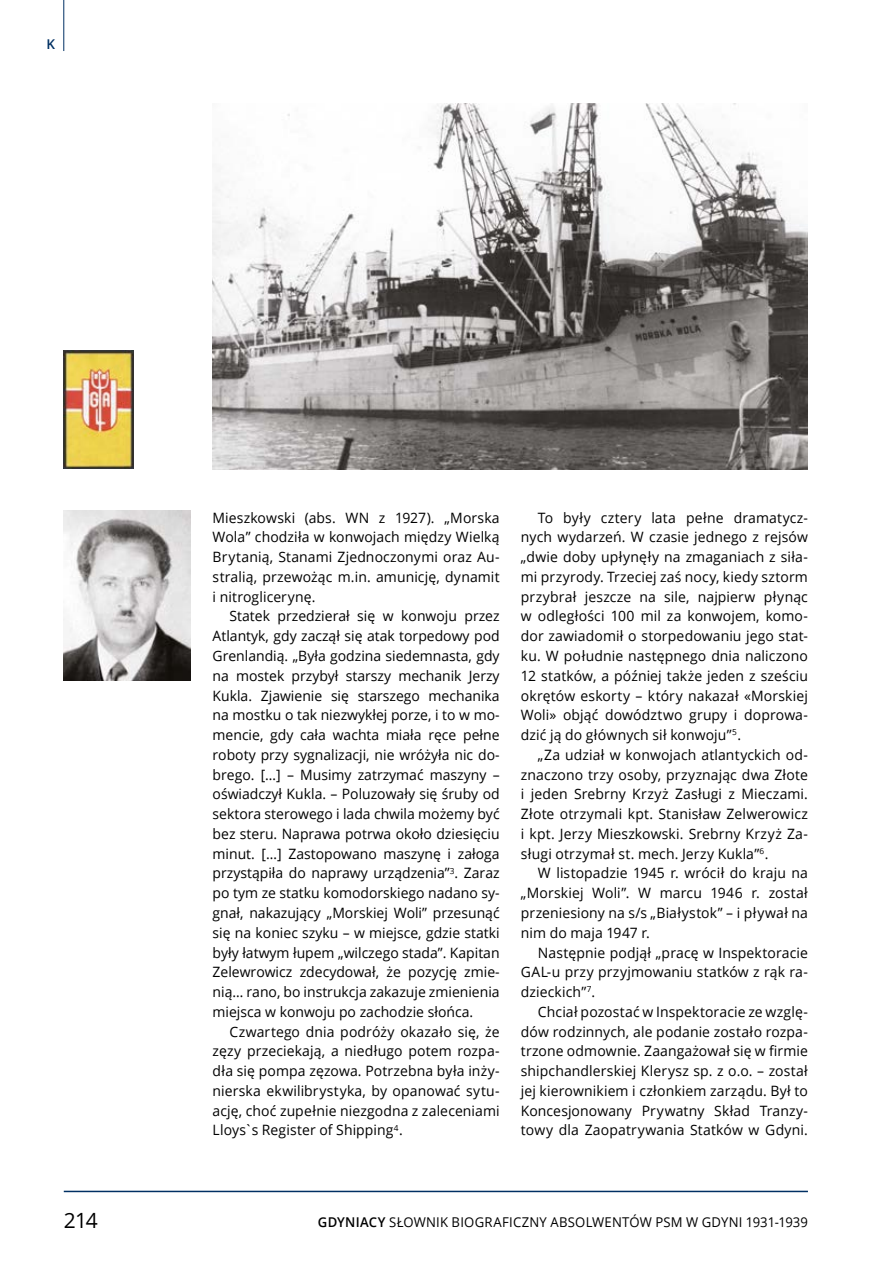
<style>
.page{position:relative;width:893px;height:1263px;background:#fff}
.page>*{position:absolute;margin:0;border:0;box-sizing:border-box;transform-origin:0 0}
.t1{font:21px "Open Sans";color:#000}
.t2{font:14.25px/19.8px "Open Sans";letter-spacing:.01em;color:#000;text-align:justify}
.t3{font:13.5px "Open Sans";letter-spacing:.015em;color:#000}
.t4{font:600 13.5px "Open Sans";color:#003063}
.s1{font-weight:600}
</style>
<div class="page">
<hr style="left:64px;top:1191px;width:744px;height:1px;background:#003063">
<hr style="left:63px;top:0;width:1px;height:51px;background:#003063">
<img style="left:213px;top:103px;width:595px;height:366px">
<img style="left:63px;top:510px;width:128px;height:170px">
<img style="left:64px;top:351px;width:69px;height:118px">
<p class="t4" style="left:47px;top:34px;width:10px">K</p>
<p class="t2" style="left:213px;top:507px;width:289px">Mieszkowski (abs. WN z 1927). „Morska Wola” chodziła w konwojach między Wielką Brytanią, Stanami Zjednoczonymi oraz Au&shy;stralią, przewożąc m.in. amunicję, dynamit i nitroglicerynę.</p>
<p class="t2" style="left:213px;top:606px;width:289px;text-indent:17px">Statek przedzierał się w konwoju przez Atlantyk, gdy zaczął się atak torpedowy pod Grenlandią. „Była godzina siedemnasta, gdy na mostek przybył starszy mechanik Jerzy Kukla. Zjawienie się starszego mechanika na mostku o tak niezwykłej porze, i to w mo&shy;mencie, gdy cała wachta miała ręce pełne roboty przy sygnalizacji, nie wróżyła nic do&shy;brego. […] – Musimy zatrzymać maszyny – oświadczył Kukla. – Poluzowały się śruby od sektora sterowego i lada chwila możemy być bez steru. Naprawa potrwa około dziesięciu minut. […] Zastopowano maszynę i załoga przystąpiła do naprawy urządzenia”<sup>3</sup>. Zaraz po tym ze statku komodorskiego nadano sy&shy;gnał, nakazujący „Morskiej Woli” przesunąć się na koniec szyku – w miejsce, gdzie statki były łatwym łupem „wilczego stada”. Kapitan Zelewrowicz zdecydował, że pozycję zmie&shy;nią… rano, bo instrukcja zakazuje zmienienia miejsca w konwoju po zachodzie słońca.</p>
<p class="t2" style="left:213px;top:1021px;width:289px;text-indent:17px">Czwartego dnia podróży okazało się, że zęzy przeciekają, a niedługo potem rozpa&shy;dła się pompa zęzowa. Potrzebna była inży&shy;nierska ekwilibrystyka, by opanować sytu&shy;ację, choć zupełnie niezgodna z zaleceniami Lloys`s Register of Shipping<sup>4</sup>.</p>
<p class="t2" style="left:521px;top:507px;width:289px;text-indent:17px">To były cztery lata pełne dramatycz&shy;nych wydarzeń. W czasie jednego z rejsów „dwie doby upłynęły na zmaganiach z siła&shy;mi przyrody. Trzeciej zaś nocy, kiedy sztorm przybrał jeszcze na sile, najpierw płynąc w odległości 100 mil za konwojem, komo&shy;dor zawiadomił o storpedowaniu jego stat&shy;ku. W południe następnego dnia naliczono 12 statków, a później także jeden z sześciu okrętów eskorty – który nakazał «Morskiej Woli» objąć dowództwo grupy i doprowa&shy;dzić ją do głównych sił konwoju”<sup>5</sup>.</p>
<p class="t2" style="left:521px;top:744px;width:289px;text-indent:17px">„Za udział w konwojach atlantyckich od&shy;znaczono trzy osoby, przyznając dwa Złote i jeden Srebrny Krzyż Zasługi z Mieczami.<br>Złote otrzymali kpt. Stanisław Zelwerowicz i kpt. Jerzy Mieszkowski. Srebrny Krzyż Za&shy;sługi otrzymał st. mech. Jerzy Kukla”<sup>6</sup>.</p>
<p class="t2" style="left:521px;top:863px;width:289px;text-indent:17px">W listopadzie 1945 r. wrócił do kraju na „Morskiej Woli”. W marcu 1946 r. został przeniesiony na s/s „Białystok” – i pływał na nim do maja 1947 r.</p>
<p class="t2" style="left:521px;top:942px;width:289px;text-indent:17px">Następnie podjął „pracę w Inspektoracie GAL-u przy przyjmowaniu statków z rąk ra&shy;dzieckich”<sup>7</sup>.</p>
<p class="t2" style="left:521px;top:1001px;width:289px;text-indent:17px">Chciał pozostać w Inspektoracie ze wzglę&shy;dów rodzinnych, ale podanie zostało rozpa&shy;trzone odmownie. Zaangażował się w firmie shipchandlerskiej Klerysz sp. z o.o. – został jej kierownikiem i członkiem zarządu. Był to Koncesjonowany Prywatny Skład Tranzy&shy;towy dla Zaopatrywania Statków w Gdyni.</p>
<h1 class="t1" style="left:64px;top:1206px;width:36px">214</h1>
<p class="t3" style="left:318px;top:1212px;width:491px"><span class="s1">GDYNIACY</span> SŁOWNIK BIOGRAFICZNY ABSOLWENTÓW PSM W GDYNI 1931-1939</p>
</div>
